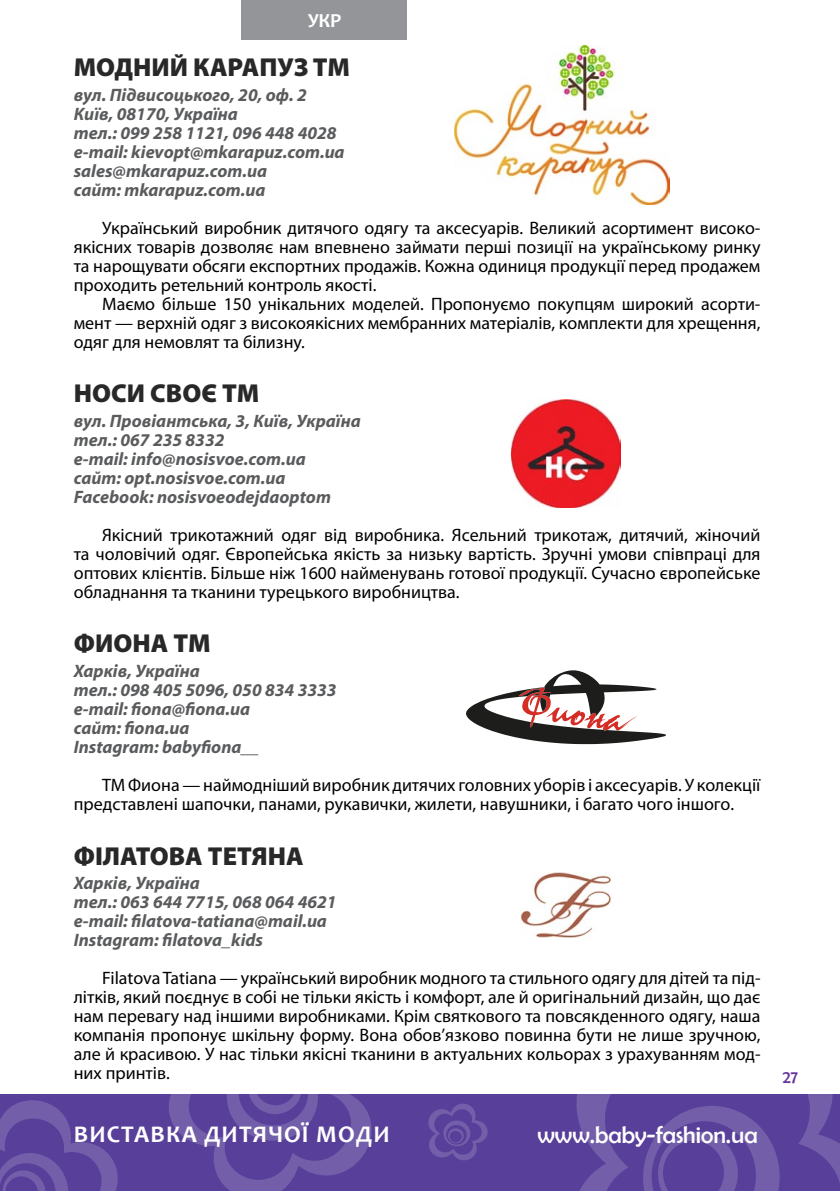
<style>
.page{position:relative;width:840px;height:1191px;background:#fff}
.page>*{position:absolute;margin:0;border:0;box-sizing:border-box;transform-origin:0 0}
.t1{font:900 26px "Myriad Pro";color:#292829}
.t2{font:700 24px "Candara";letter-spacing:.05em;color:#fff}
.t3{font:24px "Berlin Sans FB";color:#fff}
.t4{font:700 20px "Candara";color:#fff}
.t5{font:18px/19px "Myriad Pro";color:#000;text-align:justify}
.t6{font:italic 700 18px/19px "Myriad Pro";color:#5a5b5d}
.t7{font:18px "Berlin Sans FB";color:#639;scale:.9 1}
</style>
<div class="page">
<div style="left:241px;top:0;width:165px;height:40px;background:#939598"></div>
<div style="left:0;top:1094px;width:839px;height:97px;background:#583f99"></div>
<svg style="left:0;top:1100px;width:118px;height:91px"></svg>
<svg style="left:428px;top:1103px;width:59px;height:57px"></svg>
<svg style="left:798px;top:1094px;width:41px;height:86px"></svg>
<svg style="left:576px;top:1094px;width:52px;height:97px"></svg>
<svg style="left:643px;top:1106px;width:137px;height:85px"></svg>
<svg style="left:169px;top:1094px;width:203px;height:97px"></svg>
<img style="left:520px;top:872px;width:91px;height:66px">
<svg style="left:466px;top:670px;width:199px;height:74px"></svg>
<img style="left:454px;top:46px;width:215px;height:158px">
<img style="left:511px;top:399px;width:109px;height:108px">
<p class="t4" style="left:307px;top:8px;width:35px">УКР</p>
<h1 class="t1" style="left:74px;top:53px;width:277px">МОДНИЙ КАРАПУЗ TM</h1>
<p class="t6" style="left:74px;top:85px;width:272px">вул. Підвисоцького, 20, оф. 2<br>Київ, 08170, Україна<br>тел.: 099 258 1121, 096 448 4028 e-mail: kievopt@mkarapuz.com.ua sales@mkarapuz.com.ua<br>сайт: mkarapuz.com.ua</p>
<p class="t5" style="left:74px;top:218px;width:688px;text-indent:28px">Український виробник дитячого одягу та аксесуарів. Великий асортимент високо&shy;якісних товарів дозволяє нам впевнено займати перші позиції на українському ринку та нарощувати обсяги експортних продажів. Кожна одиниця продукції перед продажем проходить ретельний контроль якості.</p>
<p class="t5" style="left:74px;top:294px;width:688px;text-indent:28px">Маємо більше 150 унікальних моделей. Пропонуємо покупцям широкий асорти&shy;мент — верхній одяг з високоякісних мембранних матеріалів, комплекти для хрещення, одяг для немовлят та білизну.</p>
<h1 class="t1" style="left:74px;top:379px;width:187px">НОСИ СВОЄ ТМ</h1>
<p class="t6" style="left:74px;top:411px;width:288px">вул. Провіантська, 3, Київ, Україна тел.: 067 235 8332<br>e-mail: info@nosisvoe.com.ua<br>сайт: opt.nosisvoe.com.ua<br>Facebook: nosisvoeodejdaoptom</p>
<p class="t5" style="left:74px;top:525px;width:688px;text-indent:28px">Якісний трикотажний одяг від виробника. Ясельний трикотаж, дитячий, жіночий та чоловічий одяг. Європейська якість за низьку вартість. Зручні умови співпраці для оптових клієнтів. Більше ніж 1600 найменувань готової продукції. Сучасно європейське обладнання та тканини турецького виробництва.</p>
<h1 class="t1" style="left:74px;top:629px;width:138px">ФИОНА ТМ</h1>
<p class="t6" style="left:74px;top:661px;width:264px">Харків, Україна<br>тел.: 098 405 5096, 050 834 3333 e-mail: fiona@fiona.ua<br>сайт: fiona.ua<br>Instagram: babyfiona__</p>
<p class="t5" style="left:74px;top:775px;width:687px;text-indent:28px">ТМ Фиона — наймодніший виробник дитячих головних уборів і аксесуарів. У колекції представлені шапочки, панами, рукавички, жилети, навушники, і багато чого іншого.</p>
<h1 class="t1" style="left:74px;top:841px;width:231px">ФІЛАТОВА ТЕТЯНА</h1>
<p class="t6" style="left:74px;top:873px;width:264px">Харків, Україна<br>тел.: 063 644 7715, 068 064 4621 e-mail: filatova-tatiana@mail.ua<br>Instagram: filatova_kids</p>
<p class="t5" style="left:74px;top:968px;width:688px;text-indent:28px">Filatova Tatiana — український виробник модного та стильного одягу для дітей та під&shy;літків, який поєднує в собі не тільки якість і комфорт, але й оригінальний дизайн, що дає нам перевагу над іншими виробниками. Крім святкового та повсякденного одягу, наша компанія пропонує шкільну форму. Вона обов’язково повинна бути не лише зручною, але й красивою. У нас тільки якісні тканини в актуальних кольорах з урахуванням мод&shy;них принтів.</p>
<h2 class="t2" style="left:74px;top:1119px;width:317px">ВИСТАВКА ДИТЯЧОЇ МОДИ</h2>
<h2 class="t3" style="left:537px;top:1121px;width:222px">www.baby-fashion.ua</h2>
<p class="t7" style="left:782px;top:1067px;width:18px">27</p>
</div>
